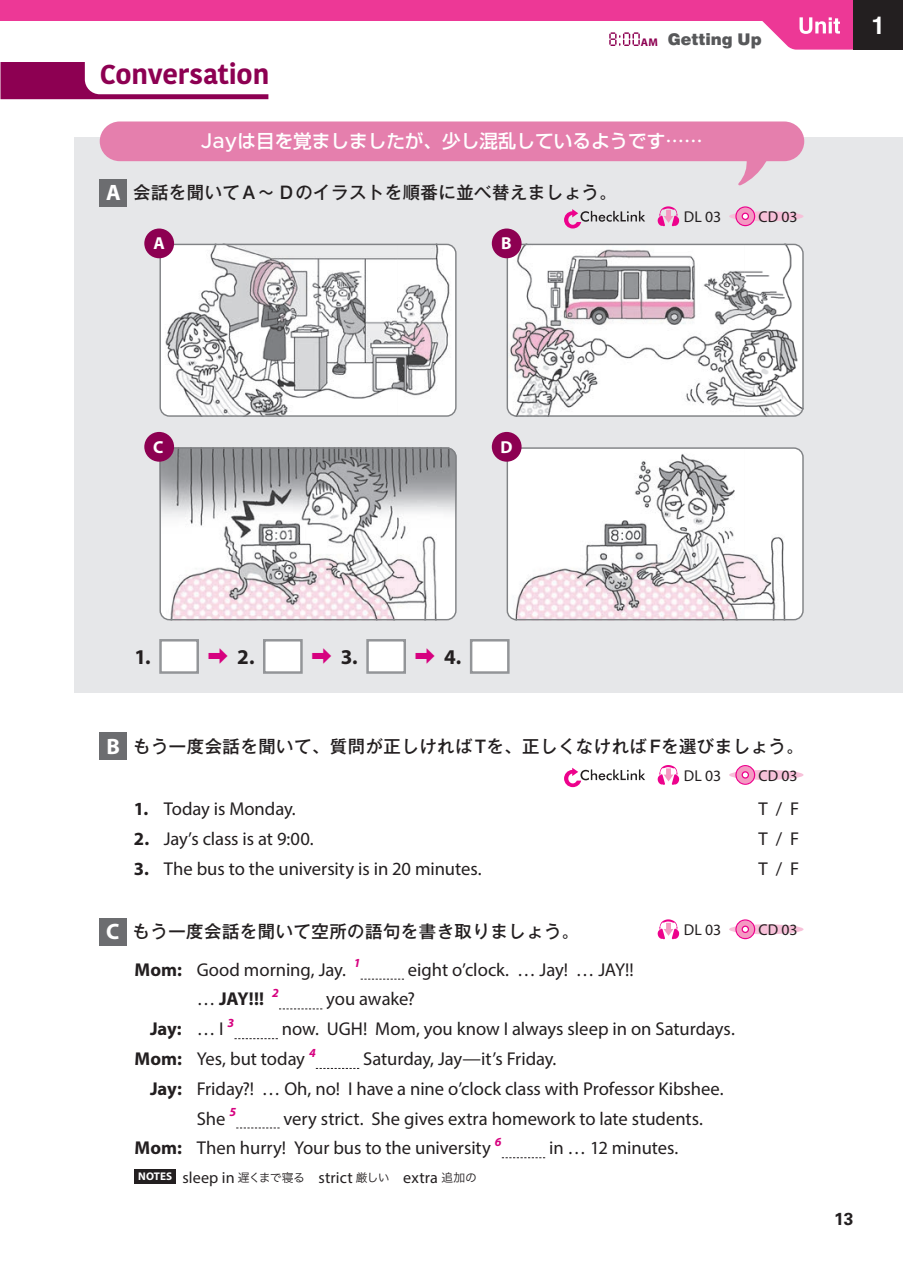
<style>
.page{position:relative;width:903px;height:1275px;background:#fff}
.page>*{position:absolute;margin:0;border:0;box-sizing:border-box;transform-origin:0 0}
.t1{font:700 27.3px "Kohinoor Bangla";letter-spacing:-.005em;color:#8d0052}
.t2{font:700 24.85px "Swiss 721";color:#fff}
.t3{font:700 21px "Myriad Pro";color:#231f20}
.t4{font:18.55px/29.8px "Myriad Pro";letter-spacing:-.005em;color:#231f20}
.t5{font:500 18.55px "Shin Go Pr 6 N";color:#fff}
.t6{font:700 18.55px "Myriad Pro";letter-spacing:-.015em;color:#231f20}
.t7{font:500 17.32px "Gothic MB101 Pr 6 N";letter-spacing:.03em;color:#231f20}
.t8{font:700 17.32px "Myriad Pro";color:#fff}
.t9{font:700 17.32px "Univers LT Std";color:#231f20}
.t10{font:16.1px "Myriad Pro";letter-spacing:.005em;color:#231f20}
.t11{font:900 16.1px "Swiss 721";letter-spacing:-.005em;color:#57585a}
.t12{font:15.75px "Myriad Pro";color:#231f20}
.s1{font-family:"Myriad Pro";font-weight:700;font-size:11.2px;color:#8d0052}
.s2{font-family:"Metropolis";font-size:21.35px}
.s3{font-family:"Myriad Pro";font-weight:700;font-size:22.4px;color:#fff}
.s4{font-family:"Swiss 721";font-size:18.55px}
.s5{font-family:"Hira Kaku Pro W3";font-weight:400;color:#d6017f}
.s6{font-weight:700}
.s7{font-weight:400}
.s8{font-family:"Hira Kaku Pro W3";font-size:11.72px}
</style>
<div class="page">
<div style="left:0;top:0;width:903px;height:20px;background:#ed3896"></div>
<div style="left:853px;top:0;width:50px;height:50px;background:#231f20"></div>
<svg style="left:609px;top:32px;width:31px;height:14px"></svg>
<svg style="left:753px;top:17px;width:100px;height:33px"></svg>
<div style="left:74px;top:137px;width:829px;height:555px;background:#e6e7e9"></div>
<div style="left:160px;top:640px;width:38px;height:32px;background:#fff"></div>
<div style="left:159px;top:639px;width:40px;height:35px;border:2px solid #939598"></div>
<div style="left:264px;top:640px;width:37px;height:32px;background:#fff"></div>
<div style="left:263px;top:639px;width:40px;height:35px;border:2px solid #939598"></div>
<div style="left:367px;top:640px;width:38px;height:32px;background:#fff"></div>
<div style="left:366px;top:639px;width:40px;height:35px;border:2px solid #939598"></div>
<div style="left:471px;top:640px;width:37px;height:32px;background:#fff"></div>
<div style="left:470px;top:639px;width:40px;height:35px;border:2px solid #939598"></div>
<svg style="left:361px;top:979px;width:43px;height:1px"></svg>
<svg style="left:279px;top:1008px;width:43px;height:1px"></svg>
<svg style="left:234px;top:1038px;width:44px;height:1px"></svg>
<svg style="left:316px;top:1068px;width:43px;height:1px"></svg>
<svg style="left:236px;top:1128px;width:44px;height:1px"></svg>
<svg style="left:502px;top:1157px;width:43px;height:1px"></svg>
<div style="left:135px;top:1169px;width:41px;height:15px;background:#231f20"></div>
<div style="left:99px;top:918px;width:27px;height:27px;background:#6c6d70"></div>
<div style="left:100px;top:179px;width:27px;height:27px;background:#6c6d70"></div>
<svg style="left:564px;top:209px;width:81px;height:20px"></svg>
<svg style="left:658px;top:206px;width:21px;height:20px"></svg>
<div style="left:729px;top:211px;width:74px;height:10px;background:#f7c1d9;border-radius:50%"></div>
<svg style="left:735px;top:206px;width:20px;height:20px"></svg>
<svg style="left:564px;top:768px;width:81px;height:19px"></svg>
<svg style="left:658px;top:765px;width:21px;height:20px"></svg>
<div style="left:729px;top:770px;width:74px;height:10px;background:#f7c1d9;border-radius:50%"></div>
<svg style="left:735px;top:765px;width:20px;height:20px"></svg>
<svg style="left:658px;top:919px;width:21px;height:20px"></svg>
<div style="left:729px;top:924px;width:74px;height:10px;background:#f7c1d9;border-radius:50%"></div>
<svg style="left:735px;top:919px;width:20px;height:20px"></svg>
<div style="left:100px;top:733px;width:27px;height:27px;background:#6c6d70"></div>
<svg style="left:738px;top:161px;width:36px;height:24px"></svg>
<div style="left:100px;top:121px;width:704px;height:40px;background:#e57fad;border-radius:20px"></div>
<svg style="left:0;top:62px;width:268px;height:37px"></svg>
<img style="left:161px;top:246px;width:294px;height:169px">
<div style="left:159px;top:244px;width:298px;height:173px;border:1px solid #808285;border-radius:9px"></div>
<img style="left:161px;top:449px;width:294px;height:171px">
<div style="left:159px;top:447px;width:298px;height:173px;border:1px solid #808285;border-radius:9px"></div>
<img style="left:508px;top:246px;width:294px;height:169px">
<div style="left:506px;top:244px;width:298px;height:173px;border:1px solid #808285;border-radius:9px"></div>
<img style="left:508px;top:449px;width:294px;height:171px">
<div style="left:506px;top:447px;width:298px;height:173px;border:1px solid #808285;border-radius:9px"></div>
<div style="left:144px;top:229px;width:30px;height:29px;background:#8d0052;border-radius:50%"></div>
<div style="left:144px;top:432px;width:30px;height:30px;background:#8d0052;border-radius:50%"></div>
<div style="left:492px;top:432px;width:29px;height:30px;background:#8d0052;border-radius:50%"></div>
<div style="left:492px;top:229px;width:29px;height:29px;background:#8d0052;border-radius:50%"></div>
<h1 class="t1" style="left:100px;top:50px;width:171px">Conversation</h1>
<p class="t11" style="left:641px;top:30px;width:122px"><span class="s1">AM</span> Getting Up</p>
<p class="t5" style="left:201px;top:126px;width:503px"><span class="s2">Jay</span>は目を覚ましましたが、少し混乱しているようです……</p>
<p class="t7" style="left:106px;top:178px;width:512px"><span class="s3">A</span> 会話を聞いて<span class="s4">A</span>～ <span class="s4">D</span>のイラストを順番に並べ替えましょう。</p>
<p class="t8" style="left:153px;top:232px;width:13px">A</p>
<p class="t8" style="left:501px;top:232px;width:12px">B</p>
<p class="t12" style="left:684px;top:207px;width:39px">DL 03</p>
<p class="t12" style="left:758px;top:207px;width:41px">CD 03</p>
<h2 class="t2" style="left:871px;top:10px;width:16px">1</h2>
<p class="t8" style="left:153px;top:435px;width:12px">C</p>
<p class="t8" style="left:500px;top:435px;width:14px">D</p>
<p class="t3" style="left:135px;top:643px;width:18px">1.</p>
<p class="t3" style="left:207px;top:643px;width:49px"><span class="s5">➡</span> 2.</p>
<p class="t3" style="left:311px;top:643px;width:48px"><span class="s5">➡</span> 3.</p>
<p class="t3" style="left:414px;top:643px;width:48px"><span class="s5">➡</span> 4.</p>
<p class="t7" style="left:107px;top:732px;width:698px"><span class="s3">B</span> もう一度会話を聞いて、質問が正しければ<span class="s4">T</span>を、正しくなければ<span class="s4">F</span>を選びましょう。</p>
<p class="t12" style="left:684px;top:765px;width:39px">DL 03</p>
<p class="t12" style="left:758px;top:765px;width:41px">CD 03</p>
<p class="t4" style="left:134px;top:794px;width:163px"><span class="s6">1.</span> Today is Monday.</p>
<p class="t4" style="left:758px;top:794px;width:42px">T / F</p>
<p class="t4" style="left:134px;top:823px;width:181px"><span class="s6">2.</span> Jay’s class is at 9:00.</p>
<p class="t4" style="left:758px;top:823px;width:42px">T / F</p>
<p class="t4" style="left:134px;top:853px;width:349px"><span class="s6">3.</span> The bus to the university is in 20 minutes.</p>
<p class="t4" style="left:758px;top:853px;width:42px">T / F</p>
<p class="t7" style="left:106px;top:917px;width:475px"><span class="s3">C</span> もう一度会話を聞いて空所の語句を書き取りましょう。</p>
<p class="t12" style="left:684px;top:920px;width:39px">DL 03</p>
<p class="t12" style="left:758px;top:920px;width:41px">CD 03</p>
<p class="t4" style="left:135px;top:954px;width:227px"><span class="s6">Mom:</span> Good morning, Jay. <sup>1</sup></p>
<p class="t4" style="left:408px;top:954px;width:227px">eight o’clock. … Jay! … JAY!!</p>
<p class="t6" style="left:197px;top:987px;width:84px"><span class="s7">…</span> JAY!!! <sup>2</sup></p>
<p class="t4" style="left:326px;top:984px;width:90px">you awake?</p>
<p class="t6" style="left:150px;top:1017px;width:86px">Jay: <span class="s7">… I</span> <sup>3</sup></p>
<p class="t4" style="left:135px;top:1014px;width:602px;text-indent:147px">now. UGH! Mom, you know I always sleep in on Saturdays.<br><span class="s6">Mom:</span> Yes, but today <sup>4</sup></p>
<p class="t4" style="left:363px;top:1043px;width:195px">Saturday, Jay—it’s Friday.</p>
<p class="t4" style="left:150px;top:1073px;width:575px"><span class="s6">Jay:</span> Friday?! … Oh, no! I have a nine o’clock class with Professor Kibshee.</p>
<p class="t4" style="left:197px;top:1103px;width:41px">She <sup>5</sup></p>
<p class="t4" style="left:135px;top:1103px;width:570px;text-indent:149px">very strict. She gives extra homework to late students.<br><span class="s6">Mom:</span> Then hurry! Your bus to the university <sup>6</sup></p>
<p class="t4" style="left:549px;top:1133px;width:131px">in … 12 minutes.</p>
<p class="t10" style="left:138px;top:1168px;width:340px"><sup>NOTES</sup> sleep in <span class="s8">遅くまで寝る</span> strict <span class="s8">厳しい</span> extra <span class="s8">追加の</span></p>
<p class="t9" style="left:834px;top:1209px;width:21px">13</p>
</div>
